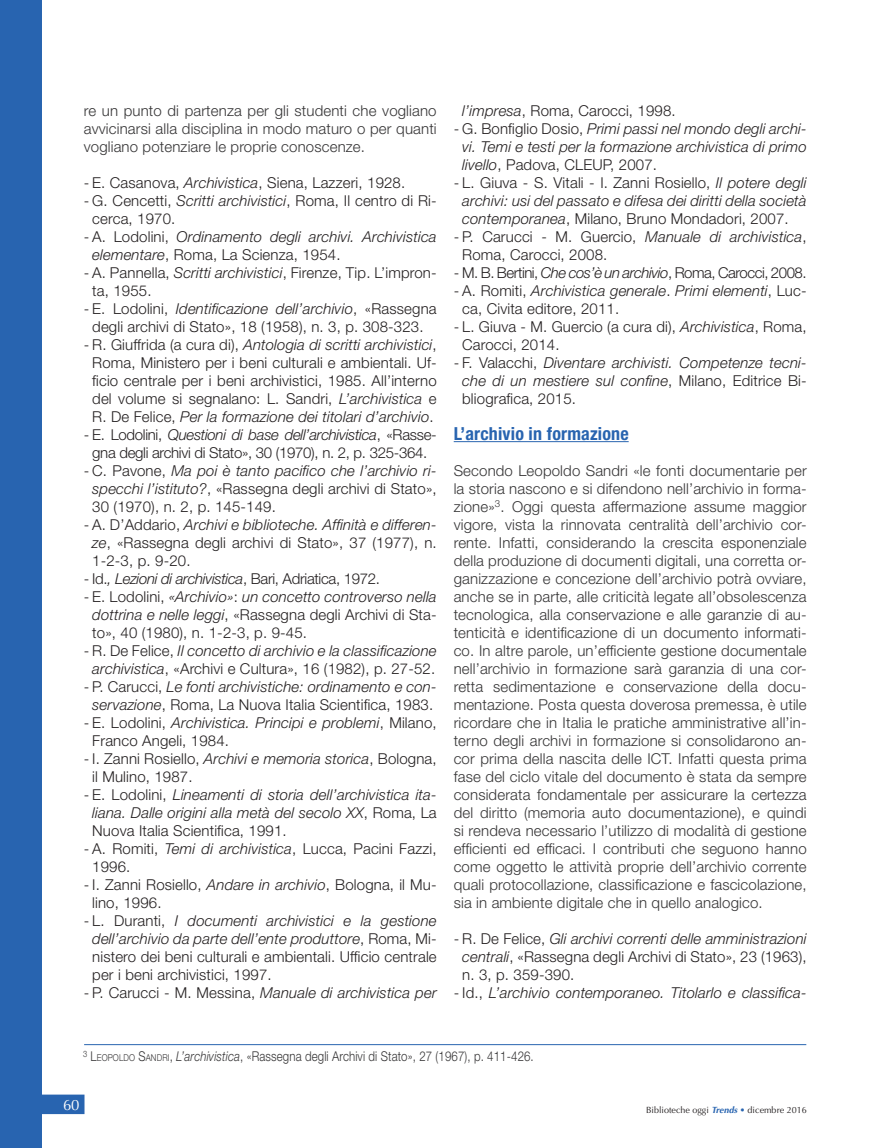
<style>
.page{position:relative;width:892px;height:1148px;background:#fff}
.page>*{position:absolute;margin:0;border:0;box-sizing:border-box;transform-origin:0 0}
.titoletto_testo_1{font:700 condensed 18px "Helvetica Neue LT Std";letter-spacing:.01em;color:#2864b0}
.t1{font:300 15px/18px "Helvetica Neue LT Std";letter-spacing:.01em;color:#231f20}
.testo{font:300 15px/18px "Helvetica Neue LT Std";letter-spacing:.01em;color:#363536;text-align:justify}
.t2{font:italic 300 15px/18px "Helvetica Neue LT Std";letter-spacing:.01em;color:#231f20;text-align:justify}
.t3{font:300 15px/18px "Helvetica Neue LT Std";letter-spacing:-.02em;color:#231f20;text-align:center}
.t4{font:300 15px "Helvetica Neue LT Std";letter-spacing:-.03em;color:#231f20}
.t5{font:15px "Optima";color:#fff}
.note{font:300 13.5px "Helvetica Neue LT Std";letter-spacing:.01em;color:#363536;scale:.85 1}
.t6{font:9px "Optima";color:#231f20}
.s1{font-style:italic}
.s2{font-style:normal}
.s3{font-style:inherit}
.s4{font-size:9.45px}
.s5{font-weight:700;font-style:italic;color:#2864b0}
.s6{color:#2864b0}
</style>
<div class="page">
<svg style="left:42px;top:1094px;width:42px;height:20px"></svg>
<div style="left:0;top:0;width:42px;height:1148px;background:#2864b0"></div>
<hr style="left:84px;top:1044px;width:722px;height:1px;background:#2864b0">
<hr style="left:454px;top:441px;width:175px;height:1px;background:#2864b0">
<p class="testo" style="left:84px;top:101px;width:354px">re un punto di partenza per gli studenti che vogliano avvicinarsi alla disciplina in modo maturo o per quanti vogliano potenziare le proprie conoscenze.</p>
<p class="t1" style="left:84px;top:173px;width:323px">- E. Casanova, <span class="s1">Archivistica</span>, Siena, Lazzeri, 1928.</p>
<p class="t1" style="left:92px;top:191px;width:346px;text-indent:-9px">- G. Cencetti, <span class="s1">Scritti archivistici</span>, Roma, Il centro di Ri&shy;cerca, 1970.</p>
<p class="t2" style="left:92px;top:227px;width:346px;text-indent:-9px"><span class="s2">- A. Lodolini,</span> Ordinamento degli archivi. Archivistica elementare<span class="s2">, Roma, La Scienza, 1954.</span></p>
<p class="t1" style="left:92px;top:263px;width:346px;text-indent:-9px">- A. Pannella, <span class="s1">Scritti archivistici</span>, Firenze, Tip. L’impron&shy;ta, 1955.</p>
<p class="t1" style="left:84px;top:299px;width:354px;text-align:center">- E. Lodolini, <span class="s1">Identificazione dell’archivio</span>, «Rassegna degli archivi di Stato», 18 (1958), n. 3, p. 308-323.</p>
<p class="t1" style="left:84px;top:335px;width:354px;text-align:center">- R. Giuffrida (a cura di), <span class="s1">Antologia di scritti archivistici</span>, Roma, Ministero per i beni culturali e ambientali. Uf&shy;ficio centrale per i beni archivistici, 1985. All’interno del volume si segnalano: L. Sandri, <span class="s1">L’archivistica</span> e R. De Felice, <span class="s1">Per la formazione dei titolari d’archivio</span>.</p>
<p class="t3" style="left:84px;top:425px;width:354px">- E. Lodolini, <span class="s1">Questioni di base dell’archivistica</span>, «Rasse&shy;gna degli archivi di Stato», 30 (1970), n. 2, p. 325-364.</p>
<p class="t1" style="left:92px;top:461px;width:346px;text-align:justify;text-indent:-9px">- C. Pavone, <span class="s1">Ma poi è tanto pacifico che l’archivio ri&shy;specchi l’istituto?</span>, «Rassegna degli archivi di Stato», 30 (1970), n. 2, p. 145-149.</p>
<p class="t1" style="left:92px;top:515px;width:346px;text-align:justify;text-indent:-9px">- A. D’Addario, <span class="s1">Archivi e biblioteche. Affinità e differen&shy;ze</span>, «Rassegna degli archivi di Stato», 37 (1977), n.<br>1-2-3, p. 9-20.</p>
<p class="t3" style="left:84px;top:569px;width:298px">- Id.<span class="s1">, Lezioni di archivistica</span>, Bari, Adriatica, 1972.</p>
<p class="t1" style="left:92px;top:587px;width:346px;text-align:justify;text-indent:-9px">- E. Lodolini, <span class="s1">«Archivio»</span>: <span class="s1">un concetto controverso nella dottrina e nelle leggi</span>, «Rassegna degli Archivi di Sta&shy;to», 40 (1980), n. 1-2-3, p. 9-45.</p>
<p class="t2" style="left:84px;top:641px;width:354px;text-align:center"><span class="s2">- R. De Felice,</span> Il concetto di archivio e la classificazione archivistica<span class="s2">, «Archivi e Cultura», 16 (1982), p. 27-52.</span></p>
<p class="t1" style="left:84px;top:677px;width:354px;text-align:center">- P. Carucci, <span class="s1">Le fonti archivistiche: ordinamento e con&shy;servazione</span>, Roma, La Nuova Italia Scientifica, 1983.</p>
<p class="t1" style="left:92px;top:713px;width:346px;text-indent:-9px">- E. Lodolini, <span class="s1">Archivistica. Principi e problemi</span>, Milano,<br>Franco Angeli, 1984.</p>
<p class="t1" style="left:92px;top:749px;width:346px;text-indent:-9px">- I. Zanni Rosiello, <span class="s1">Archivi e memoria storica</span>, Bologna, il Mulino, 1987.</p>
<p class="t2" style="left:92px;top:785px;width:346px;text-indent:-9px"><span class="s2">- E. Lodolini,</span> Lineamenti di storia dell’archivistica ita&shy;liana. Dalle origini alla metà del secolo XX<span class="s2">, Roma, La Nuova Italia Scientifica, 1991.</span></p>
<p class="t1" style="left:92px;top:839px;width:346px;text-indent:-9px">- A. Romiti, <span class="s1">Temi di archivistica</span>, Lucca, Pacini Fazzi,<br>1996.</p>
<p class="t1" style="left:92px;top:875px;width:346px;text-indent:-9px">- I. Zanni Rosiello, <span class="s1">Andare in archivio</span>, Bologna, il Mu&shy;lino, 1996.</p>
<p class="t1" style="left:92px;top:911px;width:346px;text-align:justify;text-indent:-9px">- L. Duranti, <span class="s1">I documenti archivistici e la gestione dell’archivio da parte dell’ente produttore</span>, Roma, Mi&shy;nistero dei beni culturali e ambientali. Ufficio centrale per i beni archivistici, 1997.</p>
<p class="t2" style="left:84px;top:983px;width:354px"><span class="s2">- P. Carucci - M. Messina,</span> Manuale di archivistica per</p>
<p class="t1" style="left:462px;top:101px;width:215px"><span class="s1">l’impresa</span>, Roma, Carocci, 1998.</p>
<p class="t2" style="left:462px;top:119px;width:346px;text-indent:-9px"><span class="s2">- G. Bonfiglio Dosio,</span> Primi passi nel mondo degli archi&shy;vi. Temi e testi per la formazione archivistica di primo livello<span class="s2">, Padova, CLEUP, 2007.</span></p>
<p class="t2" style="left:462px;top:173px;width:346px;text-indent:-9px"><span class="s2">- L. Giuva - S. Vitali - I. Zanni Rosiello,</span> Il potere degli archivi: usi del passato e difesa dei diritti della società contemporanea<span class="s2">, Milano, Bruno Mondadori, 2007.</span></p>
<p class="t1" style="left:462px;top:227px;width:346px;text-indent:-9px">- P. Carucci - M. Guercio, <span class="s1">Manuale di archivistica</span>,<br>Roma, Carocci, 2008.</p>
<p class="t4" style="left:454px;top:263px;width:354px">- M. B. Bertini, <span class="s1">Che cos’è un archivio</span>, Roma, Carocci, 2008.</p>
<p class="t1" style="left:462px;top:281px;width:346px;text-indent:-9px">- A. Romiti, <span class="s1">Archivistica generale</span>. <span class="s1">Primi elementi</span>, Luc&shy;ca, Civita editore, 2011.</p>
<p class="t1" style="left:462px;top:317px;width:346px;text-indent:-9px">- L. Giuva - M. Guercio (a cura di), <span class="s1">Archivistica</span>, Roma,<br>Carocci, 2014.</p>
<p class="t2" style="left:462px;top:353px;width:346px;text-indent:-9px"><span class="s2">- F. Valacchi,</span> Diventare archivisti. Competenze tecni&shy;che di un mestiere sul confine<span class="s2">, Milano, Editrice Bi&shy;bliografica, 2015.</span></p>
<p class="titoletto_testo_1" style="left:454px;top:422px;width:176px">L’archivio in formazione</p>
<p class="testo" style="left:454px;top:461px;width:354px">Secondo Leopoldo Sandri «le fonti documentarie per la storia nascono e si difendono nell’archivio in forma&shy;zione»<sup>3</sup>. Oggi questa affermazione assume maggior vigore, vista la rinnovata centralità dell’archivio cor&shy;rente. Infatti, considerando la crescita esponenziale della produzione di documenti digitali, una corretta or&shy;ganizzazione e concezione dell’archivio potrà ovviare, anche se in parte, alle criticità legate all’obsolescenza tecnologica, alla conservazione e alle garanzie di au&shy;tenticità e identificazione di un documento informati&shy;co. In altre parole, un’efficiente gestione documentale nell’archivio in formazione sarà garanzia di una cor&shy;retta sedimentazione e conservazione della docu&shy;mentazione. Posta questa doverosa premessa, è utile ricordare che in Italia le pratiche amministrative all’in&shy;terno degli archivi in formazione si consolidarono an&shy;cor prima della nascita delle ICT. Infatti questa prima fase del ciclo vitale del documento è stata da sempre considerata fondamentale per assicurare la certezza del diritto (memoria auto documentazione), e quindi si rendeva necessario l’utilizzo di modalità di gestione efficienti ed efficaci. I contributi che seguono hanno come oggetto le attività proprie dell’archivio corrente quali protocollazione, classificazione e fascicolazione, sia in ambiente digitale che in quello analogico.</p>
<p class="t1" style="left:462px;top:929px;width:346px;text-align:justify;text-indent:-9px">- R. De Felice, <span class="s1">Gli archivi correnti delle amministrazioni centrali</span>, «Rassegna degli Archivi di Stato», 23 (1963), n. 3, p. 359-390.</p>
<p class="t2" style="left:454px;top:983px;width:354px"><span class="s2">- Id.,</span> L’archivio contemporaneo. Titolarlo e classifica-</p>
<p class="note" style="left:83px;top:1048px;width:532px"><sup>3</sup> <span class="s3">L</span><span class="s4">EOPOLDO</span> <span class="s3">S</span><span class="s4">ANDRI</span>, <span class="s1">L’archivistica</span>, «Rassegna degli Archivi di Stato», 27 (1967), p. 411-426.</p>
<p class="t5" style="left:63px;top:1096px;width:18px">60</p>
<p class="t6" style="left:646px;top:1105px;width:162px">Biblioteche oggi <span class="s5">Trends</span> <span class="s6">•</span> dicembre 2016</p>
</div>
